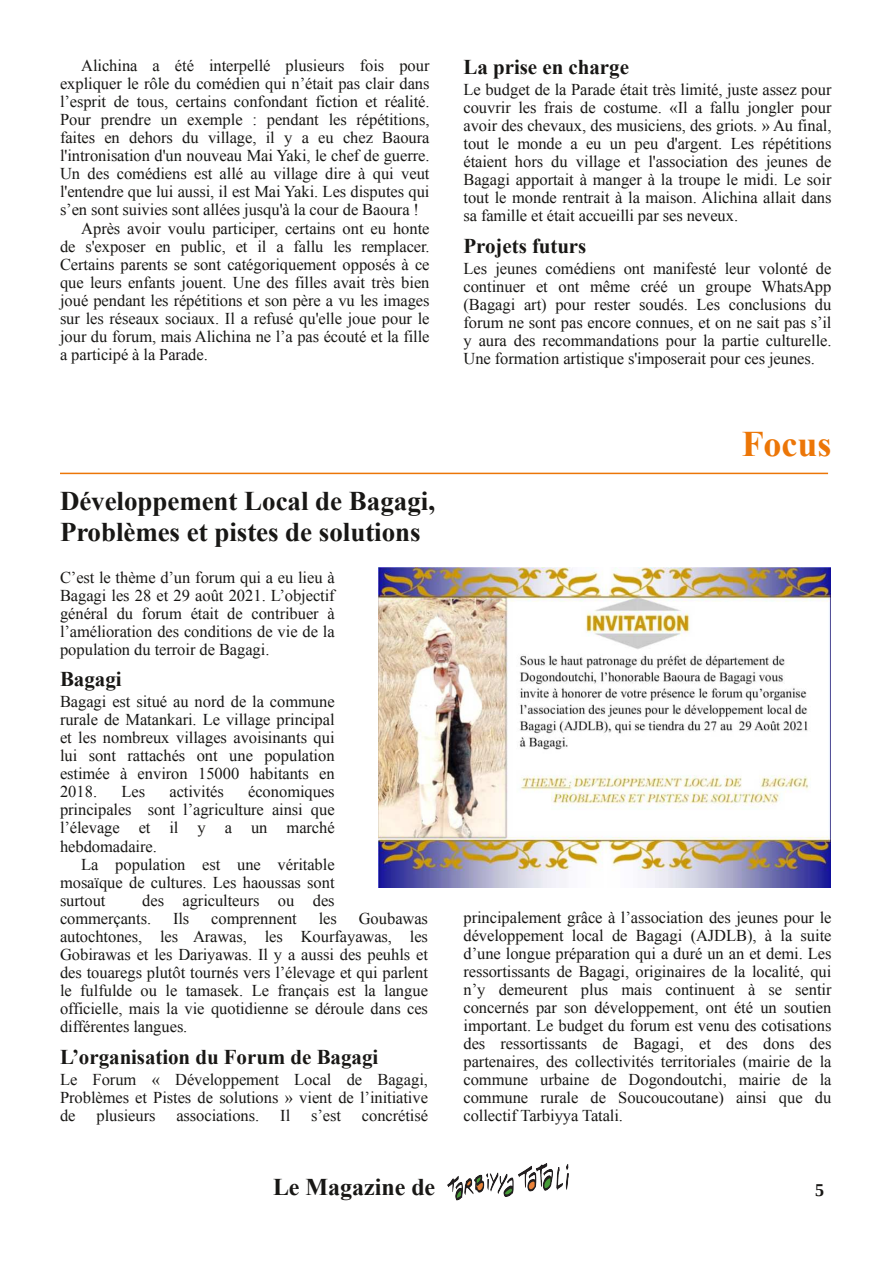
<style>
.page{position:relative;width:893px;height:1263px;background:#fff}
.page>*{position:absolute;margin:0;border:0;box-sizing:border-box;transform-origin:0 0}
.t1{font:700 36px "Times New Roman";color:#ec7607}
.t2{font:700 27px/31px "Times New Roman";color:#181715}
.t3{font:700 24px "Times New Roman";color:#181715}
.t4{font:700 21px "Times New Roman";color:#181715}
.t5{font:700 18px "Liberation Serif";color:#181715}
.t6{font:16.5px/18px "Times New Roman";letter-spacing:-.005em;color:#181715;text-align:justify}
</style>
<div class="page">
<hr style="left:60px;top:473px;width:768px;height:1px;background:#ec7607">
<img style="left:448px;top:1163px;width:120px;height:38px">
<img style="left:379px;top:568px;width:452px;height:320px">
<p class="t6" style="left:81px;top:57px;width:350px">Alichina a été interpellé plusieurs fois pour</p>
<p class="t6" style="left:60px;top:75px;width:371px">expliquer le rôle du comédien qui n’était pas clair dans</p>
<p class="t6" style="left:60px;top:93px;width:371px">l’esprit de tous, certains confondant fiction et réalité.</p>
<p class="t6" style="left:60px;top:111px;width:371px">Pour prendre un exemple : pendant les répétitions,</p>
<p class="t6" style="left:60px;top:129px;width:371px">faites en dehors du village, il y a eu chez Baoura</p>
<p class="t6" style="left:60px;top:147px;width:371px">l'intronisation d'un nouveau Mai Yaki, le chef de guerre.</p>
<p class="t6" style="left:60px;top:165px;width:371px">Un des comédiens est allé au village dire à qui veut</p>
<p class="t6" style="left:60px;top:183px;width:371px">l'entendre que lui aussi, il est Mai Yaki. Les disputes qui</p>
<p class="t6" style="left:60px;top:201px;width:361px">s’en sont suivies sont allées jusqu'à la cour de Baoura !</p>
<p class="t6" style="left:81px;top:219px;width:350px">Après avoir voulu participer, certains ont eu honte</p>
<p class="t6" style="left:60px;top:237px;width:371px">de s'exposer en public, et il a fallu les remplacer.</p>
<p class="t6" style="left:60px;top:255px;width:371px">Certains parents se sont catégoriquement opposés à ce</p>
<p class="t6" style="left:60px;top:273px;width:371px">que leurs enfants jouent. Une des filles avait très bien</p>
<p class="t6" style="left:60px;top:291px;width:371px">joué pendant les répétitions et son père a vu les images</p>
<p class="t6" style="left:60px;top:309px;width:371px">sur les réseaux sociaux. Il a refusé qu'elle joue pour le</p>
<p class="t6" style="left:60px;top:327px;width:371px">jour du forum, mais Alichina ne l’a pas écouté et la fille</p>
<p class="t6" style="left:60px;top:345px;width:149px">a participé à la Parade.</p>
<h2 class="t2" style="left:60px;top:485px;width:377px">Développement Local de Bagagi,<br>Problèmes et pistes de solutions</h2>
<p class="t6" style="left:60px;top:568px;width:276px">C’est le thème d’un forum qui a eu lieu à Bagagi les 28 et 29 août 2021. L’objectif général du forum était de contribuer à l’amélioration des conditions de vie de la population du terroir de Bagagi.</p>
<p class="t4" style="left:60px;top:665px;width:63px">Bagagi</p>
<p class="t6" style="left:60px;top:693px;width:276px">Bagagi est situé au nord de la commune rurale de Matankari. Le village principal et les nombreux villages avoisinants qui lui sont rattachés ont une population estimée à environ 15000 habitants en 2018.</p>
<p class="t6" style="left:60px;top:783px;width:276px;text-indent:188px">économiques principales sont l’agriculture ainsi que l’élevage et il y a un marché hebdomadaire.</p>
<p class="t6" style="left:60px;top:855px;width:276px;text-indent:21px">La population est une véritable mosaïque de cultures. Les haoussas sont surtout</p>
<p class="t6" style="left:122px;top:783px;width:25px">Les</p>
<p class="t6" style="left:170px;top:783px;width:56px">activités</p>
<p class="t6" style="left:142px;top:891px;width:194px">des agriculteurs ou des</p>
<p class="t6" style="left:60px;top:909px;width:370px;text-indent:299px">Goubawas autochtones, les Arawas, les Kourfayawas, les Gobirawas et les Dariyawas. Il y a aussi des peuhls et des touaregs plutôt tournés vers l’élevage et qui parlent le fulfulde ou le tamasek. Le français est la langue officielle, mais la vie quotidienne se déroule dans ces différentes langues.</p>
<p class="t4" style="left:60px;top:1042px;width:320px">L’organisation du Forum de Bagagi</p>
<p class="t6" style="left:60px;top:1070px;width:370px">Le Forum « Développement Local de Bagagi, Problèmes et Pistes de solutions » vient de l’initiative de</p>
<p class="t6" style="left:60px;top:909px;width:93px">commerçants.</p>
<p class="t6" style="left:173px;top:909px;width:18px">Ils</p>
<p class="t6" style="left:211px;top:909px;width:87px">comprennent</p>
<p class="t6" style="left:319px;top:909px;width:20px">les</p>
<p class="t6" style="left:96px;top:1106px;width:61px">plusieurs</p>
<p class="t6" style="left:176px;top:1106px;width:84px">associations.</p>
<p class="t6" style="left:280px;top:1106px;width:11px">Il</p>
<p class="t6" style="left:311px;top:1106px;width:31px">s’est</p>
<p class="t6" style="left:362px;top:1106px;width:68px">concrétisé</p>
<p class="t4" style="left:463px;top:53px;width:167px">La prise en charge</p>
<p class="t6" style="left:463px;top:80px;width:370px">Le budget de la Parade était très limité, juste assez pour couvrir les frais de costume. «Il a fallu jongler pour avoir des chevaux, des musiciens, des griots. » Au final, tout le monde a eu un peu d'argent. Les répétitions étaient hors du village et l'association des jeunes de Bagagi apportait à manger à la troupe le midi. Le soir tout le monde rentrait à la maison. Alichina allait dans sa famille et était accueilli par ses neveux.</p>
<p class="t4" style="left:463px;top:231px;width:124px">Projets futurs</p>
<p class="t6" style="left:463px;top:259px;width:370px">Les jeunes comédiens ont manifesté leur volonté de continuer et ont même créé un groupe WhatsApp (Bagagi art) pour rester soudés. Les conclusions du forum ne sont pas encore connues, et on ne sait pas s’il y aura des recommandations pour la partie culturelle.<br>Une formation artistique s'imposerait pour ces jeunes.</p>
<h1 class="t1" style="left:742px;top:419px;width:91px">Focus</h1>
<p class="t6" style="left:463px;top:908px;width:370px">principalement grâce à l’association des jeunes pour le développement local de Bagagi (AJDLB), à la suite d’une longue préparation qui a duré un an et demi. Les ressortissants de Bagagi, originaires de la localité, qui n’y demeurent plus mais continuent à se sentir concernés par son développement, ont été un soutien important. Le budget du forum est venu des cotisations des ressortissants de Bagagi, et des dons des partenaires, des collectivités territoriales (mairie de la commune urbaine de Dogondoutchi, mairie de la commune rurale de Soucoucoutane) ainsi que du collectif Tarbiyya Tatali.</p>
<h3 class="t3" style="left:273px;top:1170px;width:164px">Le Magazine de</h3>
<p class="t5" style="left:815px;top:1178px;width:10px">5</p>
</div>
